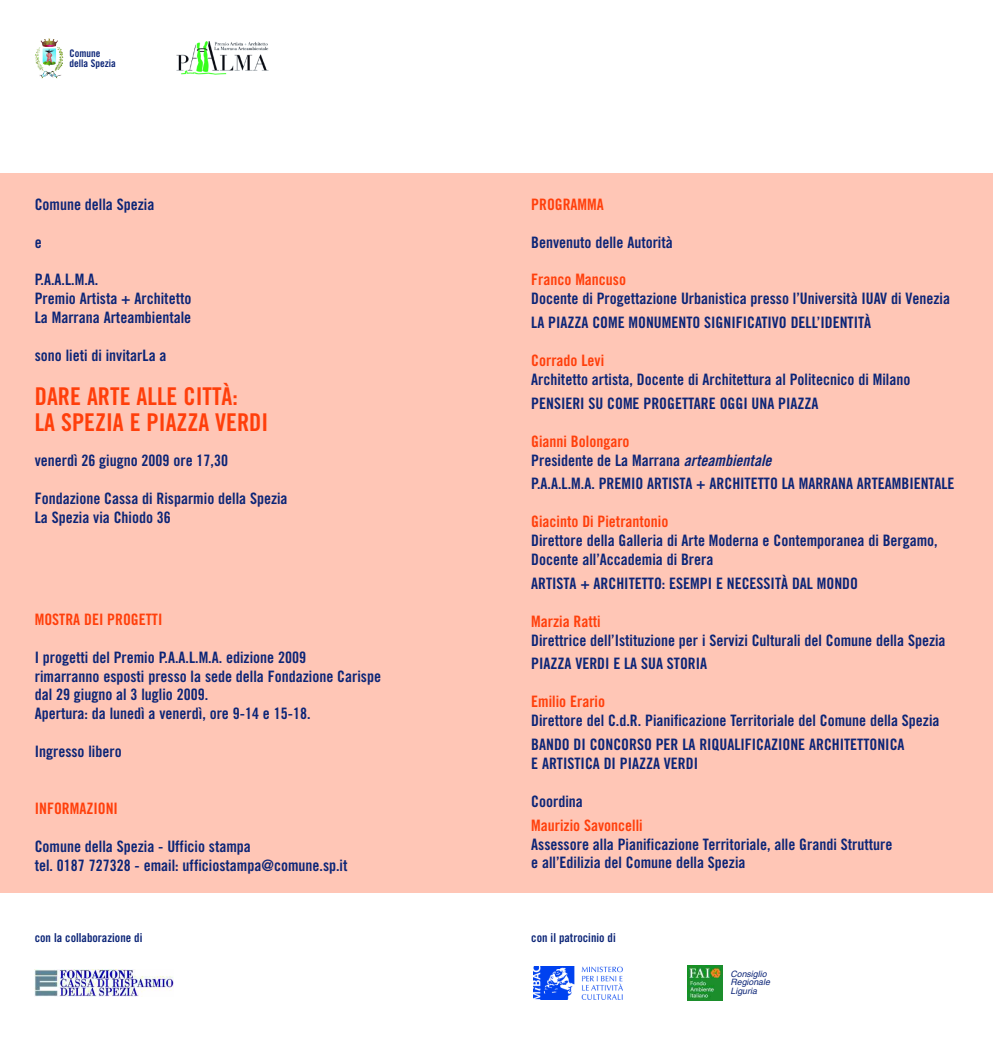
<style>
.page{position:relative;width:993px;height:1042px;background:#fff}
.page>*{position:absolute;margin:0;border:0;box-sizing:border-box;transform-origin:0 0}
.t1{font:24.5px/26.2px "Trade Gothic Bold Cond Twenty";color:#ff3f0b}
.t2{font:15.75px/18.9px "Trade Gothic Bold Cond Twenty";color:#0c2577}
.t3{font:15.75px "Trade Gothic Bold Cond Twenty";color:#ff3f0b}
.t4{font:12.25px "Trade Gothic Bold Cond Twenty";color:#0c2577}
.t5{font:10.5px/10px "Trade Gothic Bold Cond Twenty";color:#0c2577}
.t6{font:italic 8.75px/8.8px "Helvetica";color:#0c2577}
.s1{color:#ff3f0b}
.s2{font-family:"Trade Gothic Bold Cond Twenty Obl"}
</style>
<div class="page">
<div style="left:0;top:174px;width:992px;height:719px;background:#ffc6b6"></div>
<img style="left:35px;top:970px;width:139px;height:26px">
<img style="left:533px;top:966px;width:89px;height:33px">
<img style="left:687px;top:965px;width:35px;height:36px">
<svg style="left:35px;top:47px;width:6px;height:9px"></svg>
<img style="left:176px;top:42px;width:92px;height:33px">
<p class="t5" style="left:69px;top:49px;width:48px">Comune della Spezia</p>
<p class="t2" style="left:35px;top:196px;width:121px">Comune della Spezia</p>
<p class="t2" style="left:35px;top:234px;width:8px">e</p>
<p class="t2" style="left:35px;top:272px;width:158px">P.A.A.L.M.A.<br>Premio Artista + Architetto<br>La Marrana Arteambientale</p>
<p class="t2" style="left:35px;top:347px;width:133px">sono lieti di invitarLa a</p>
<h1 class="t1" style="left:35px;top:385px;width:235px">DARE ARTE ALLE CITTÀ:<br>LA SPEZIA E PIAZZA VERDI</h1>
<p class="t2" style="left:35px;top:452px;width:195px">venerdì 26 giugno 2009 ore 17,30</p>
<p class="t2" style="left:35px;top:490px;width:254px">Fondazione Cassa di Risparmio della Spezia<br>La Spezia via Chiodo 36</p>
<p class="t3" style="left:35px;top:613px;width:129px">MOSTRA DEI PROGETTI</p>
<p class="t2" style="left:35px;top:649px;width:348px">I progetti del Premio P.A.A.L.M.A. edizione 2009<br>rimarranno esposti presso la sede della Fondazione Carispe dal 29 giugno al 3 luglio 2009.<br>Apertura: da lunedì a venerdì, ore 9-14 e 15-18.</p>
<p class="t2" style="left:35px;top:743px;width:88px">Ingresso libero</p>
<p class="t3" style="left:35px;top:802px;width:85px">INFORMAZIONI</p>
<p class="t2" style="left:35px;top:838px;width:314px">Comune della Spezia - Ufficio stampa<br>tel. 0187 727328 - email: ufficiostampa@comune.sp.it</p>
<p class="t3" style="left:531px;top:198px;width:74px">PROGRAMMA</p>
<p class="t2" style="left:531px;top:234px;width:143px">Benvenuto delle Autorità</p>
<p class="t3" style="left:531px;top:274px;width:96px">Franco Mancuso</p>
<p class="t2" style="left:531px;top:288px;width:420px;line-height:23.8px">Docente di Progettazione Urbanistica presso l’Università IUAV di Venezia<br>LA PIAZZA COME MONUMENTO SIGNIFICATIVO DELL’IDENTITÀ</p>
<p class="t3" style="left:531px;top:355px;width:74px">Corrado Levi</p>
<p class="t2" style="left:531px;top:369px;width:380px;line-height:23.8px">Architetto artista, Docente di Architettura al Politecnico di Milano<br>PENSIERI SU COME PROGETTARE OGGI UNA PIAZZA</p>
<p class="t2" style="left:531px;top:433px;width:242px"><span class="s1">Gianni Bolongaro<br></span>Presidente de La Marrana <span class="s2">arteambientale</span></p>
<p class="t2" style="left:531px;top:475px;width:425px">P.A.A.L.M.A. PREMIO ARTISTA + ARCHITETTO LA MARRANA ARTEAMBIENTALE</p>
<p class="t3" style="left:531px;top:516px;width:139px">Giacinto Di Pietrantonio</p>
<p class="t2" style="left:531px;top:532px;width:408px">Direttore della Galleria di Arte Moderna e Contemporanea di Bergamo,<br>Docente all’Accademia di Brera</p>
<p class="t2" style="left:531px;top:575px;width:328px">ARTISTA + ARCHITETTO: ESEMPI E NECESSITÀ DAL MONDO</p>
<p class="t3" style="left:531px;top:615px;width:71px">Marzia Ratti</p>
<p class="t2" style="left:531px;top:629px;width:416px;line-height:23.8px">Direttrice dell’Istituzione per i Servizi Culturali del Comune della Spezia<br>PIAZZA VERDI E LA SUA STORIA</p>
<p class="t3" style="left:531px;top:696px;width:75px">Emilio Erario</p>
<p class="t2" style="left:531px;top:710px;width:409px;line-height:23.8px">Direttore del C.d.R. Pianificazione Territoriale del Comune della Spezia<br>BANDO DI CONCORSO PER LA RIQUALIFICAZIONE ARCHITETTONICA</p>
<p class="t2" style="left:531px;top:755px;width:168px">E ARTISTICA DI PIAZZA VERDI</p>
<p class="t2" style="left:531px;top:793px;width:53px">Coordina</p>
<p class="t3" style="left:531px;top:819px;width:113px">Maurizio Savoncelli</p>
<p class="t2" style="left:531px;top:836px;width:362px">Assessore alla Pianificazione Territoriale, alle Grandi Strutture e all’Edilizia del Comune della Spezia</p>
<p class="t4" style="left:35px;top:933px;width:109px">con la collaborazione di</p>
<p class="t4" style="left:531px;top:933px;width:86px">con il patrocinio di</p>
<p class="t6" style="left:730px;top:970px;width:41px">Consiglio<br>Regionale<br>Liguria</p>
</div>
